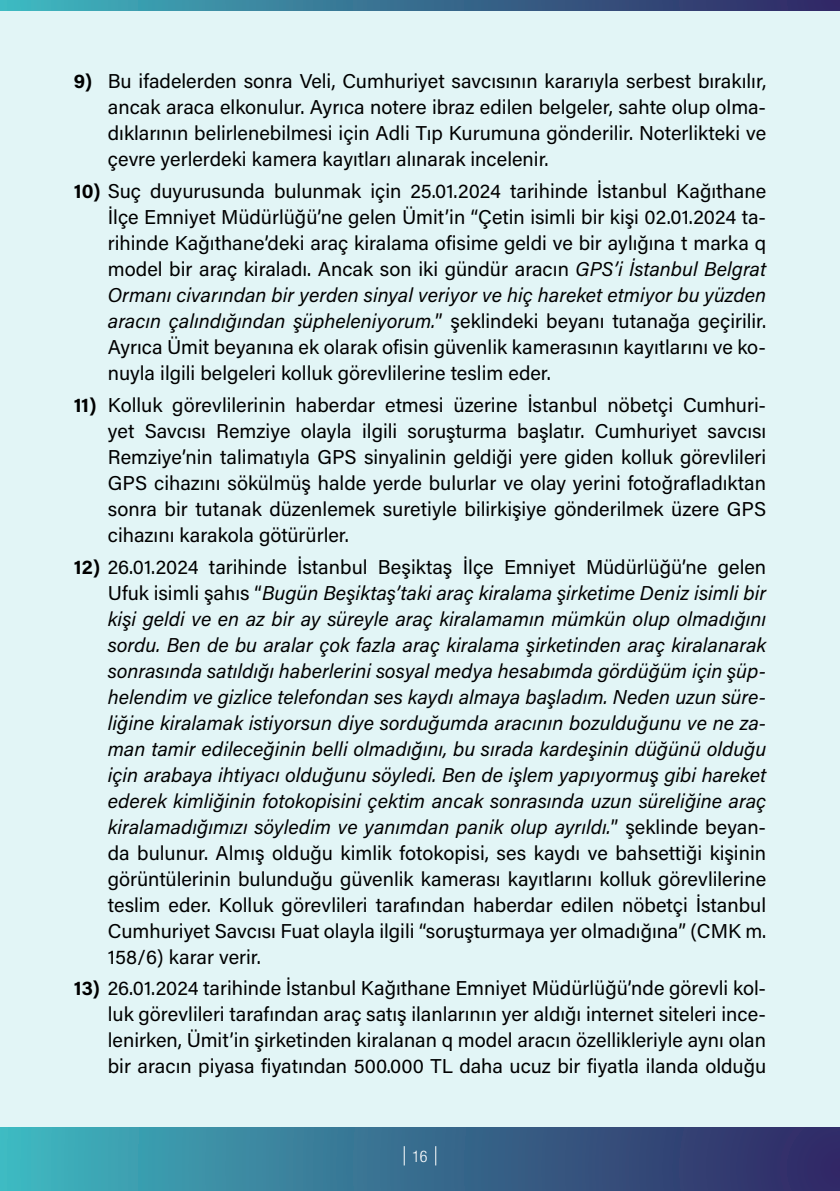
<style>
.page{position:relative;width:840px;height:1191px;background:#fff}
.page>*{position:absolute;margin:0;border:0;box-sizing:border-box;transform-origin:0 0}
.t1{font:20px/26px "Acumin Pro";color:#000;text-align:justify}
.t2{font:italic 20px/26px "Acumin Pro";color:#000;text-align:justify}
.t3{font:300 condensed 16px "Helvetica Neue LT Pro";color:#fff}
.s1{font-weight:700}
.s2{font-style:italic}
.s3{font-weight:700;font-style:normal}
.s4{font-style:normal}
</style>
<div class="page">
<div style="left:0;top:10px;width:839px;height:1117px;background:#e2f5f6"></div>
<svg style="left:0;top:1127px;width:839px;height:64px;background:#376d90"></svg>
<svg style="left:0;top:0;width:839px;height:10px;background:#376d90"></svg>
<svg style="left:403px;top:1146px;width:1px;height:19px"></svg>
<svg style="left:435px;top:1146px;width:1px;height:19px"></svg>
<p class="t1" style="left:108px;top:68px;width:659px;text-indent:-34px"><span class="s1">9)</span> Bu ifadelerden sonra Veli, Cumhuriyet savcısının kararıyla serbest bırakılır, ancak araca elkonulur. Ayrıca notere ibraz edilen belgeler, sahte olup olma&shy;dıklarının belirlenebilmesi için Adli Tıp Kurumuna gönderilir. Noterlikteki ve çevre yerlerdeki kamera kayıtları alınarak incelenir.</p>
<p class="t1" style="left:108px;top:177px;width:659px;text-indent:-34px"><span class="s1">10)</span> Suç duyurusunda bulunmak için 25.01.2024 tarihinde İstanbul Kağıthane İlçe Emniyet Müdürlüğü’ne gelen Ümit’in “Çetin isimli bir kişi 02.01.2024 ta&shy;rihinde Kağıthane’deki araç kiralama ofisime geldi ve bir aylığına t marka q model bir araç kiraladı. Ancak son iki gündür aracın <span class="s2">GPS’i İstanbul Belgrat Ormanı civarından bir yerden sinyal veriyor ve hiç hareket etmiyor bu yüzden aracın çalındığından şüpheleniyorum.</span>” şeklindeki beyanı tutanağa geçirilir.<br>Ayrıca Ümit beyanına ek olarak ofisin güvenlik kamerasının kayıtlarını ve ko&shy;nuyla ilgili belgeleri kolluk görevlilerine teslim eder.</p>
<p class="t1" style="left:108px;top:391px;width:659px;text-indent:-34px"><span class="s1">11)</span> Kolluk görevlilerinin haberdar etmesi üzerine İstanbul nöbetçi Cumhuri&shy;yet Savcısı Remziye olayla ilgili soruşturma başlatır. Cumhuriyet savcısı Remziye’nin talimatıyla GPS sinyalinin geldiği yere giden kolluk görevlileri GPS cihazını sökülmüş halde yerde bulurlar ve olay yerini fotoğrafladıktan sonra bir tutanak düzenlemek suretiyle bilirkişiye gönderilmek üzere GPS cihazını karakola götürürler.</p>
<p class="t2" style="left:108px;top:553px;width:659px;text-indent:-34px"><span class="s3">12)</span> <span class="s4">26.01.2024 tarihinde İstanbul Beşiktaş İlçe Emniyet Müdürlüğü’ne gelen Ufuk isimli şahıs “</span>Bugün Beşiktaş’taki araç kiralama şirketime Deniz isimli bir kişi geldi ve en az bir ay süreyle araç kiralamamın mümkün olup olmadığını sordu. Ben de bu aralar çok fazla araç kiralama şirketinden araç kiralanarak sonrasında satıldığı haberlerini sosyal medya hesabımda gördüğüm için şüp&shy;helendim ve gizlice telefondan ses kaydı almaya başladım. Neden uzun süre&shy;liğine kiralamak istiyorsun diye sorduğumda aracının bozulduğunu ve ne za&shy;man tamir edileceğinin belli olmadığını, bu sırada kardeşinin düğünü olduğu için arabaya ihtiyacı olduğunu söyledi. Ben de işlem yapıyormuş gibi hareket ederek kimliğinin fotokopisini çektim ancak sonrasında uzun süreliğine araç kiralamadığımızı söyledim ve yanımdan panik olup ayrıldı.<span class="s4">” şeklinde beyan&shy;da bulunur. Almış olduğu kimlik fotokopisi, ses kaydı ve bahsettiği kişinin görüntülerinin bulunduğu güvenlik kamerası kayıtlarını kolluk görevlilerine teslim eder. Kolluk görevlileri tarafından haberdar edilen nöbetçi İstanbul Cumhuriyet Savcısı Fuat olayla ilgili “soruşturmaya yer olmadığına” (CMK m.<br>158/6) karar verir.</span></p>
<p class="t1" style="left:108px;top:974px;width:659px;text-indent:-34px"><span class="s1">13)</span> 26.01.2024 tarihinde İstanbul Kağıthane Emniyet Müdürlüğü’nde görevli kol&shy;luk görevlileri tarafından araç satış ilanlarının yer aldığı internet siteleri ince&shy;lenirken, Ümit’in şirketinden kiralanan q model aracın özellikleriyle aynı olan bir aracın piyasa fiyatından 500.000 TL daha ucuz bir fiyatla ilanda olduğu</p>
<p class="t3" style="left:412px;top:1146px;width:17px">16</p>
</div>
